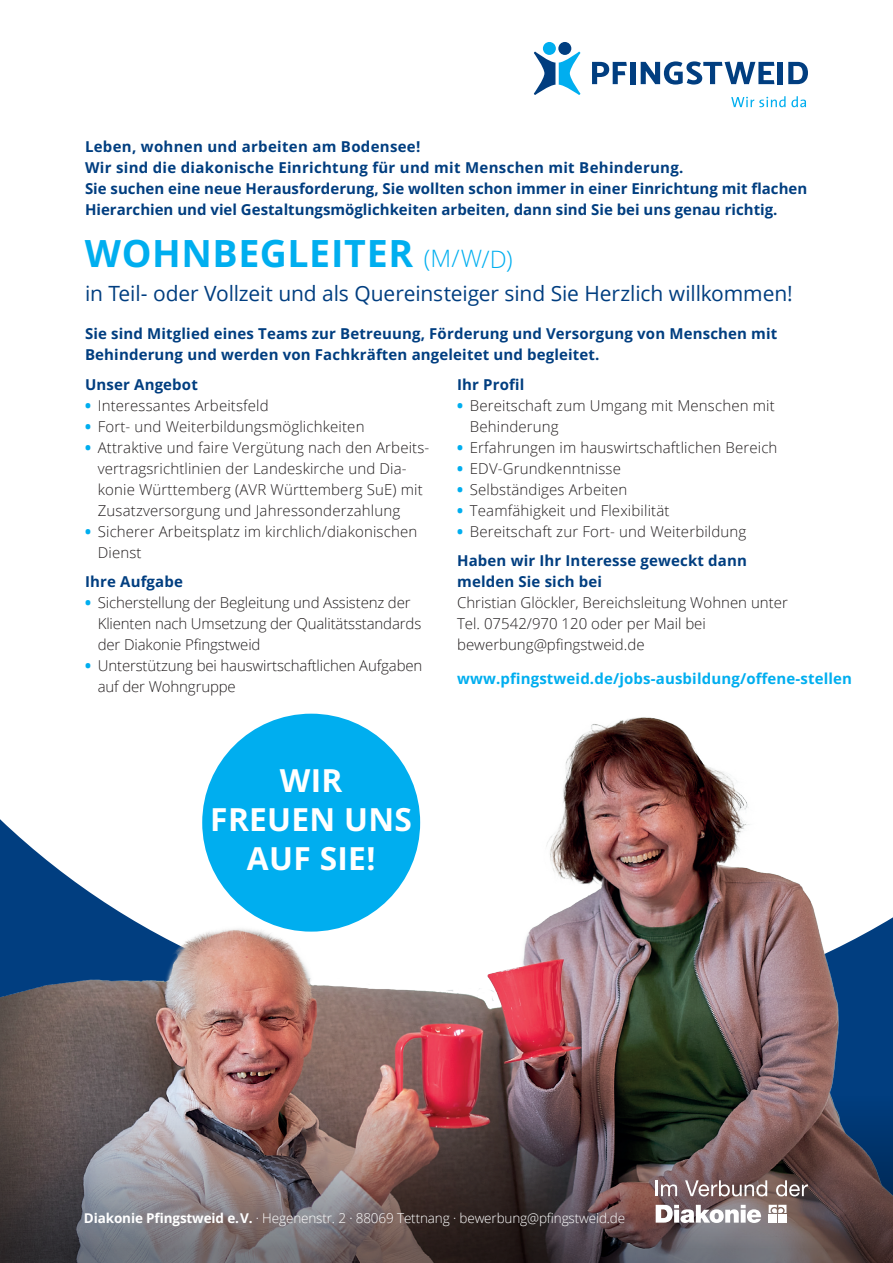
<style>
.page{position:relative;width:893px;height:1263px;background:#fff}
.page>*{position:absolute;margin:0;border:0;box-sizing:border-box;transform-origin:0 0}
.t1{font:700 37.5px "Open Sans";letter-spacing:.015em;color:#00aeef}
.t2{font:700 31.65px/39px "Open Sans";letter-spacing:.01em;color:#fff;text-align:center}
.t3{font:21px "Open Sans";letter-spacing:-.005em;color:#013e80}
.t4{font:300 15px/21px "Open Sans";letter-spacing:.01em;color:#231f20}
.t5{font:700 15px/21px "Open Sans";letter-spacing:.01em;color:#013e80}
.t6{font:300 15px/21px "Open Sans";letter-spacing:-.01em;color:#231f20}
.t7{font:700 15px "Open Sans";letter-spacing:.01em;color:#00aeef}
.t8{font:300 13.5px "Open Sans";letter-spacing:-.01em;color:#fff}
.s1{font-weight:300;font-size:24px}
.s2{font-weight:800;color:#00aeef}
.s3{font-weight:700;color:#013e80}
.s4{font-weight:700}
</style>
<div class="page">
<img style="left:0;top:713px;width:893px;height:326px">
<img style="left:0;top:1039px;width:893px;height:224px">
<div style="left:202px;top:714px;width:218px;height:218px;background:#00aeef;border-radius:50%"></div>
<svg style="left:731px;top:96px;width:75px;height:11px"></svg>
<svg style="left:534px;top:52px;width:46px;height:43px"></svg>
<div style="left:543px;top:42px;width:13px;height:13px;background:#00aeef;border-radius:50%"></div>
<div style="left:558px;top:42px;width:13px;height:13px;background:#013e80;border-radius:50%"></div>
<svg style="left:592px;top:62px;width:35px;height:22px"></svg>
<div style="left:630px;top:62px;width:5px;height:22px;background:#013e80"></div>
<svg style="left:641px;top:61px;width:133px;height:24px"></svg>
<div style="left:778px;top:62px;width:5px;height:22px;background:#013e80"></div>
<svg style="left:788px;top:62px;width:20px;height:22px"></svg>
<svg style="left:656px;top:1205px;width:105px;height:18px"></svg>
<svg style="left:769px;top:1205px;width:17px;height:8px"></svg>
<div style="left:769px;top:1214px;width:8px;height:8px;background:#fff"></div>
<div style="left:778px;top:1214px;width:8px;height:8px;background:#fff"></div>
<svg style="left:656px;top:1180px;width:21px;height:16px"></svg>
<svg style="left:685px;top:1180px;width:82px;height:16px"></svg>
<svg style="left:776px;top:1180px;width:32px;height:16px"></svg>
<p class="t5" style="left:85px;top:135px;width:724px">Leben, wohnen und arbeiten am Bodensee!<br>Wir sind die diakonische Einrichtung für und mit Menschen mit Behinderung.<br>Sie suchen eine neue Herausforderung, Sie wollten schon immer in einer Einrichtung mit flachen Hierarchien und viel Gestaltungsmöglichkeiten arbeiten, dann sind Sie bei uns genau richtig.</p>
<h1 class="t1" style="left:85px;top:228px;width:429px">WOHNBEGLEITER <span class="s1">(M/W/D)</span></h1>
<h3 class="t3" style="left:85px;top:279px;width:709px">in Teil- oder Vollzeit und als Quereinsteiger sind Sie Herzlich willkommen!</h3>
<p class="t5" style="left:85px;top:323px;width:694px">Sie sind Mitglied eines Teams zur Betreuung, Förderung und Versorgung von Menschen mit<br>Behinderung und werden von Fachkräften angeleitet und begleitet.</p>
<p class="t5" style="left:85px;top:374px;width:114px">Unser Angebot</p>
<p class="t4" style="left:85px;top:395px;width:185px"><span class="s2">•</span> Interessantes Arbeitsfeld</p>
<p class="t4" style="left:85px;top:416px;width:281px"><span class="s2">•</span> Fort- und Weiterbildungsmöglichkeiten</p>
<p class="t4" style="left:98px;top:437px;width:333px;text-indent:-13px"><span class="s2">•</span> Attraktive und faire Vergütung nach den Arbeits&shy;vertragsrichtlinien der Landeskirche und Dia&shy;konie Württemberg (AVR Württemberg SuE) mit Zusatzversorgung und Jahressonderzahlung</p>
<p class="t4" style="left:98px;top:521px;width:321px;text-indent:-13px"><span class="s2">•</span> Sicherer Arbeitsplatz im kirchlich/diakonischen<br>Dienst</p>
<p class="t5" style="left:85px;top:571px;width:99px">Ihre Aufgabe</p>
<p class="t6" style="left:98px;top:592px;width:325px;text-indent:-13px"><span class="s2">•</span> Sicherstellung der Begleitung und Assistenz der<br>Klienten nach Umsetzung der Qualitätsstandards der Diakonie Pfingstweid</p>
<p class="t6" style="left:98px;top:655px;width:326px;text-indent:-13px"><span class="s2">•</span> Unterstützung bei hauswirtschaftlichen Aufgaben auf der Wohngruppe</p>
<p class="t5" style="left:457px;top:374px;width:69px">Ihr Profil</p>
<p class="t4" style="left:470px;top:395px;width:306px;text-indent:-13px"><span class="s2">•</span> Bereitschaft zum Umgang mit Menschen mit<br>Behinderung</p>
<p class="t4" style="left:457px;top:437px;width:322px"><span class="s2">•</span> Erfahrungen im hauswirtschaftlichen Bereich</p>
<p class="t4" style="left:457px;top:458px;width:165px"><span class="s2">•</span> EDV-Grundkenntnisse</p>
<p class="t4" style="left:457px;top:479px;width:172px"><span class="s2">•</span> Selbständiges Arbeiten</p>
<p class="t4" style="left:457px;top:500px;width:214px"><span class="s2">•</span> Teamfähigkeit und Flexibilität</p>
<p class="t4" style="left:457px;top:516px;width:291px;line-height:29.5px"><span class="s2">•</span> Bereitschaft zur Fort- und Weiterbildung<br><span class="s3">Haben wir Ihr Interesse geweckt dann</span></p>
<p class="t5" style="left:457px;top:571px;width:147px">melden Sie sich bei</p>
<p class="t4" style="left:457px;top:592px;width:332px">Christian Glöckler, Bereichsleitung Wohnen unter<br>Tel. 07542/970 120 oder per Mail bei bewerbung@pfingstweid.de</p>
<p class="t7" style="left:457px;top:668px;width:397px">www.pfingstweid.de/jobs-ausbildung/offene-stellen</p>
<h2 class="t2" style="left:210px;top:760px;width:203px">WIR<br>FREUEN UNS<br>AUF SIE!</h2>
<p class="t8" style="left:84px;top:1208px;width:543px"><span class="s4">Diakonie Pfingstweid e. V.</span> · Hegenenstr. 2 · 88069 Tettnang · bewerbung@pfingstweid.de</p>
</div>
